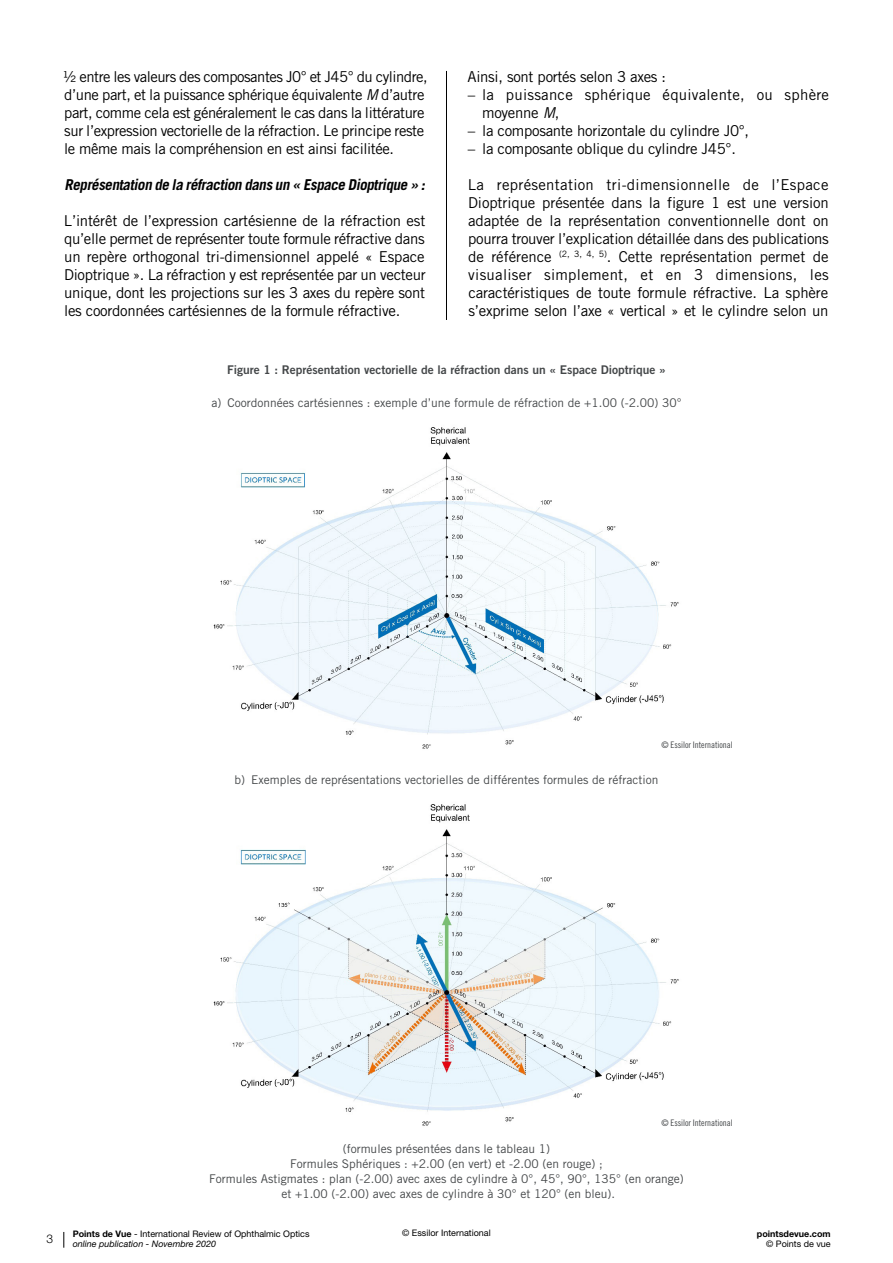
<style>
.page{position:relative;width:893px;height:1263px;background:#fff}
.page>*{position:absolute;margin:0;border:0;box-sizing:border-box;transform-origin:0 0}
._03_texte_courant{font:15px/18px "Trade Gothic LT Std";letter-spacing:-.02em;color:#000;text-align:justify}
.subtit1{font:italic 700 15px "Trade Gothic LT Std";color:#000}
._03_texte_courant-2{font:15px/18px "Trade Gothic LT Std";letter-spacing:.015em;color:#000}
.Texte_Tableau{font:12px "Trade Gothic LT Std";color:#444749}
.Texte_Tableau-2{font:12px "Trade Gothic LT Std Bd 2";color:#444749}
.t1{font:300 12px "Helvetica Neue LT Std";color:#000}
.t2{font:9px/10.8px "Helvetica Neue LT Std";color:#000}
._03_texte_courant-3{font:9px "Trade Gothic LT Std Cn 18";letter-spacing:-.005em;color:#444749}
.t3{font:700 9px "Helvetica Neue LT Std";color:#000}
.s1{font-style:italic}
.s2{font-weight:700}
</style>
<div class="page">
<svg style="left:64px;top:1232px;width:1px;height:16px"></svg>
<hr style="left:446px;top:71px;width:1px;height:249px;background:#000">
<img style="left:213px;top:427px;width:466px;height:322px">
<img style="left:213px;top:804px;width:466px;height:322px">
<p class="_03_texte_courant" style="left:63px;top:67px;width:366px;text-align:left">½ entre les valeurs des composantes J0° et J45° du cylindre, d’une part, et la puissance sphérique équivalente <span class="s1">M</span> d’autre part, comme cela est généralement le cas dans la littérature sur l’expression vectorielle de la réfraction. Le principe reste le même mais la compréhension en est ainsi facilitée.</p>
<p class="subtit1" style="left:65px;top:175px;width:365px">Représentation de la réfraction dansun « Espace Dioptrique » :</p>
<p class="_03_texte_courant" style="left:64px;top:211px;width:363px">L’intérêt de l’expression cartésienne de la réfraction est qu’elle permet de représenter toute formule réfractive dans un repère orthogonal tri-dimensionnel appelé « Espace Dioptrique ». La réfraction y est représentée par un vecteur unique, dont les projections sur les 3 axes du repère sont les coordonnées cartésiennes de la formule réfractive.</p>
<p class="_03_texte_courant" style="left:467px;top:67px;width:200px">Ainsi, sont portés selon 3 axes :</p>
<p class="_03_texte_courant-2" style="left:482px;top:85px;width:348px;text-indent:-14px">– la puissance sphérique équivalente, ou sphère moyenne <span class="s1">M</span>,</p>
<p class="_03_texte_courant" style="left:468px;top:121px;width:283px">– la composante horizontale du cylindre J0°,</p>
<p class="_03_texte_courant" style="left:468px;top:139px;width:270px">– la composante oblique du cylindre J45°.</p>
<p class="_03_texte_courant" style="left:468px;top:175px;width:362px">La représentation tri-dimensionnelle de l’Espace Dioptrique présentée dans la figure 1 est une version adaptée de la représentation conventionnelle dont on pourra trouver l’explication détaillée dans des publications de référence <sup>(2,</sup> <sup>3,</sup> <sup>4,</sup> <sup>5)</sup>. Cette représentation permet de visualiser simplement, et en 3 dimensions, les caractéristiques de toute formule réfractive. La sphère s’exprime selon l’axe « vertical » et le cylindre selon un</p>
<p class="Texte_Tableau-2" style="left:227px;top:363px;width:440px">Figure 1 : Représentation vectorielle de la réfraction dans un « Espace Dioptrique »</p>
<p class="Texte_Tableau" style="left:212px;top:396px;width:471px">a) Coordonnées cartésiennes : exemple d’une formule de réfraction de +1.00 (-2.00) 30°</p>
<p class="_03_texte_courant-3" style="left:661px;top:739px;width:73px">© Essilor International</p>
<p class="Texte_Tableau" style="left:235px;top:773px;width:425px">b) Exemples de représentations vectorielles de différentes formules de réfraction</p>
<p class="t1" style="left:46px;top:1231px;width:8px">3</p>
<p class="_03_texte_courant-3" style="left:661px;top:1117px;width:73px">© Essilor International</p>
<p class="Texte_Tableau" style="left:343px;top:1141px;width:209px">(formules présentées dans le tableau 1)</p>
<p class="Texte_Tableau" style="left:290px;top:1156px;width:314px">Formules Sphériques : +2.00 (en vert) et -2.00 (en rouge) ;</p>
<p class="Texte_Tableau" style="left:209px;top:1171px;width:476px">Formules Astigmates : plan (-2.00) avec axes de cylindre à 0°, 45°, 90°, 135° (en orange)</p>
<p class="Texte_Tableau" style="left:281px;top:1186px;width:335px">et +1.00 (-2.00) avec axes de cylindre à 30° et 120° (en bleu).</p>
<p class="t2" style="left:73px;top:1228px;width:238px"><span class="s2">Points de Vue</span> - International Review of Ophthalmic Optics <span class="s1">online publication - Novembre 2020</span></p>
<p class="t2" style="left:402px;top:1227px;width:90px">© Essilor International</p>
<p class="t3" style="left:757px;top:1228px;width:75px">pointsdevue.com</p>
<p class="t2" style="left:766px;top:1238px;width:66px">© Points de vue</p>
</div>
